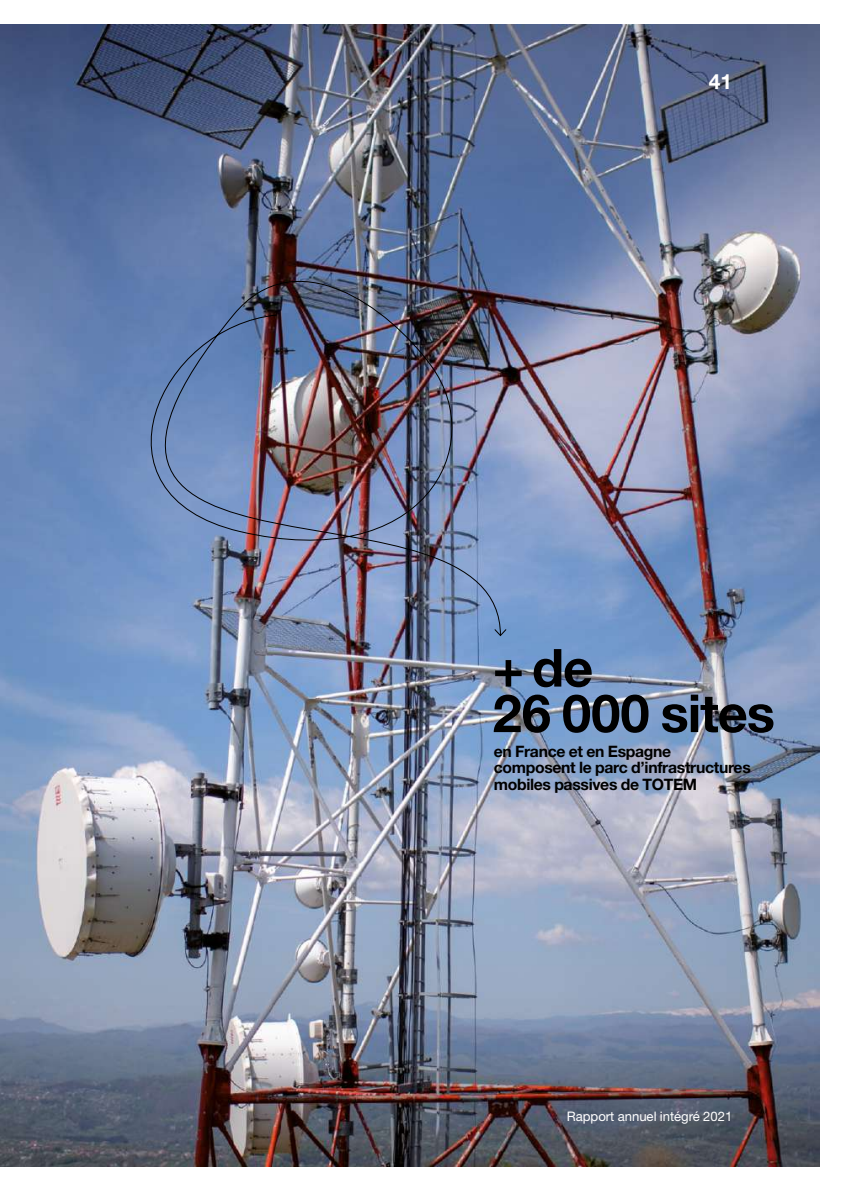
<style>
.page{position:relative;width:844px;height:1191px;background:#fff}
.page>*{position:absolute;margin:0;border:0;box-sizing:border-box;transform-origin:0 0}
.t1{font:700 52.5px/45.5px "Helvetica Neue LT Std";letter-spacing:-.02em;color:#000}
.t2{font:700 21px "Helvetica Neue LT Std";color:#fff}
.t3{font:700 15.75px/16.6px "Helvetica Neue LT Std";letter-spacing:-.02em;color:#000}
.t4{font:13.12px "Helvetica Neue LT Std";color:#fff}
</style>
<div class="page">
<img style="left:0;top:25px;width:819px;height:1141px">
<img style="left:0;top:240px;width:501px;height:396px">
<svg style="left:493px;top:628px;width:14px;height:9px"></svg>
<h2 class="t2" style="left:708px;top:69px;width:25px">41</h2>
<h1 class="t1" style="left:492px;top:644px;width:284px">+ de<br>26 000 sites</h1>
<p class="t3" style="left:493px;top:742px;width:258px">en France et en Espagne composent le parc d’infrastructures mobiles passives de TOTEM</p>
<p class="t4" style="left:566px;top:1108px;width:167px">Rapport annuel intégré 2021</p>
</div>
